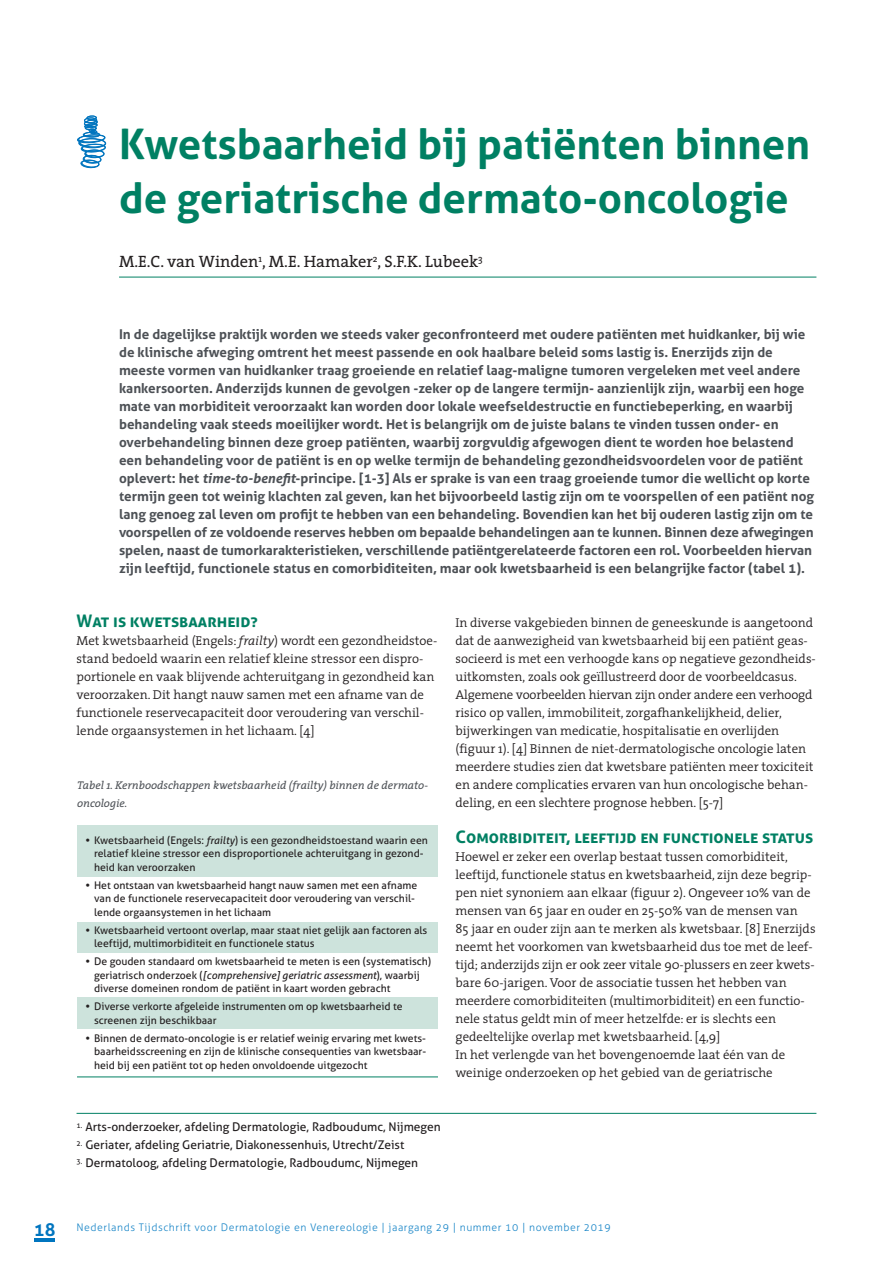
<style>
.page{position:relative;width:893px;height:1263px;background:#fff}
.page>*{position:absolute;margin:0;border:0;box-sizing:border-box;transform-origin:0 0}
.t1{font:700 42px/54px "Aller";color:#008063}
.t2{font:700 17.25px "Aller";color:#008063}
.t3{font:16.5px "The Serif";color:#231f20}
.t4{font:700 13.5px/18px "Aller";color:#4d5156}
.t5{font:300 12.9px/18px "The Serif";color:#231f20}
.t6{font:12px "Aller";color:#231f20}
.t7{font:italic 11.25px/18px "The Serif";color:#4d5156}
.t8{font:10.5px/13.5px "Aller";color:#231f20}
.t9{font:300 10.5px "Aller";letter-spacing:.05em;color:#1c87c8}
.s1{font-style:italic}
.s2{font-weight:700}
.s3{font-weight:700;font-size:18px;color:#0075bf}
</style>
<div class="page">
<div style="left:77px;top:825px;width:361px;height:266px;background:#cde3dc"></div>
<hr style="left:34px;top:1238px;width:21px;height:3px;background:#0075bf">
<hr style="left:119px;top:277px;width:697px;height:1px;background:#008063">
<svg style="left:77px;top:116px;width:29px;height:52px"></svg>
<div style="left:87px;top:116px;width:10px;height:4px;border:1px solid #0075bf;border-radius:50%"></div>
<div style="left:85px;top:126px;width:12px;height:4px;border:1px solid #0075bf;border-radius:50%"></div>
<hr style="left:77px;top:1113px;width:739px;height:1px;background:#008063">
<div style="left:69px;top:877px;width:380px;height:45px;background:#fff"></div>
<div style="left:75px;top:953px;width:371px;height:44px;background:#fff"></div>
<div style="left:71px;top:1029px;width:380px;height:62px;background:#fff"></div>
<hr style="left:77px;top:1077px;width:361px;height:1px;background:#008063">
<h1 class="t1" style="left:119px;top:122px;width:692px">Kwetsbaarheid bij patiënten binnen de geriatrische dermato-oncologie</h1>
<p class="t3" style="left:119px;top:253px;width:365px">M.E.C. van Winden<sup>1</sup>, M.E. Hamaker<sup>2</sup>, S.F.K. Lubeek<sup>3</sup></p>
<p class="t4" style="left:119px;top:327px;width:696px">In de dagelijkse praktijk worden we steeds vaker geconfronteerd met oudere patiënten met huidkanker, bij wie de klinische afweging omtrent het meest passende en ook haalbare beleid soms lastig is. Enerzijds zijn de meeste vormen van huidkanker traag groeiende en relatief laag-maligne tumoren vergeleken met veel andere kankersoorten. Anderzijds kunnen de gevolgen -zeker op de langere termijn- aanzienlijk zijn, waarbij een hoge mate van morbiditeit veroorzaakt kan worden door lokale weefseldestructie en functiebeperking, en waarbij behandeling vaak steeds moeilijker wordt. Het is belangrijk om de juiste balans te vinden tussen onder- en overbehandeling binnen deze groep patiënten, waarbij zorgvuldig afgewogen dient te worden hoe belastend een behandeling voor de patiënt is en op welke termijn de behandeling gezondheidsvoordelen voor de patiënt oplevert: het <span class="s1">time-to-benefit</span>-principe. [1-3] Als er sprake is van een traag groeiende tumor die wellicht op korte termijn geen tot weinig klachten zal geven, kan het bijvoorbeeld lastig zijn om te voorspellen of een patiënt nog lang genoeg zal leven om profijt te hebben van een behandeling. Bovendien kan het bij ouderen lastig zijn om te voorspellen of ze voldoende reserves hebben om bepaalde behandelingen aan te kunnen. Binnen deze afwegingen spelen, naast de tumorkarakteristieken, verschillende patiëntgerelateerde factoren een rol. Voorbeelden hiervan zijn leeftijd, functionele status en comorbiditeiten, maar ook kwetsbaarheid is een belangrijke factor (tabel 1).</p>
<h2 class="t2" style="left:77px;top:614px;width:183px">Wat is kwetsbaarheid?</h2>
<p class="t5" style="left:77px;top:633px;width:362px">Met kwetsbaarheid (Engels: <span class="s1">frailty</span>) wordt een gezondheidstoe&shy;stand bedoeld waarin een relatief kleine stressor een dispro&shy;portionele en vaak blijvende achteruitgang in gezondheid kan veroorzaken. Dit hangt nauw samen met een afname van de functionele reservecapaciteit door veroudering van verschil&shy;lende orgaansystemen in het lichaam. [4]</p>
<p class="t7" style="left:77px;top:777px;width:352px">Tabel 1. Kernboodschappen kwetsbaarheid (frailty) binnen de dermato&shy;oncologie.</p>
<p class="t8" style="left:94px;top:834px;width:335px;text-indent:-9px"><span class="s2">•</span> Kwetsbaarheid (Engels: <span class="s1">frailty</span>) is een gezondheidstoestand waarin een relatief kleine stressor een disproportionele achteruitgang in gezond&shy;heid kan veroorzaken</p>
<p class="t8" style="left:94px;top:879px;width:325px;text-indent:-9px"><span class="s2">•</span> Het ontstaan van kwetsbaarheid hangt nauw samen met een afname van de functionele reservecapaciteit door veroudering van verschil&shy;lende orgaansystemen in het lichaam</p>
<p class="t8" style="left:94px;top:924px;width:335px;text-indent:-9px"><span class="s2">•</span> Kwetsbaarheid vertoont overlap, maar staat niet gelijk aan factoren als leeftijd, multimorbiditeit en functionele status</p>
<p class="t8" style="left:94px;top:956px;width:339px;text-indent:-9px"><span class="s2">•</span> De gouden standaard om kwetsbaarheid te meten is een (systematisch) geriatrisch onderzoek (<span class="s1">[comprehensive] geriatric assessment</span>), waarbij diverse domeinen rondom de patiënt in kaart worden gebracht</p>
<p class="t8" style="left:94px;top:1001px;width:310px;text-indent:-9px"><span class="s2">•</span> Diverse verkorte afgeleide instrumenten om op kwetsbaarheid te screenen zijn beschikbaar</p>
<p class="t8" style="left:94px;top:1032px;width:334px;text-align:justify;text-indent:-9px"><span class="s2">•</span> Binnen de dermato-oncologie is er relatief weinig ervaring met kwets&shy;baarheidsscreening en zijn de klinische consequenties van kwetsbaar&shy;heid bij een patiënt tot op heden onvoldoende uitgezocht</p>
<p class="t5" style="left:455px;top:615px;width:362px">In diverse vakgebieden binnen de geneeskunde is aangetoond dat de aanwezigheid van kwetsbaarheid bij een patiënt geas&shy;socieerd is met een verhoogde kans op negatieve gezondheids&shy;uitkomsten, zoals ook geïllustreerd door de voorbeeldcasus.<br>Algemene voorbeelden hiervan zijn onder andere een verhoogd risico op vallen, immobiliteit, zorgafhankelijkheid, delier, bijwerkingen van medicatie, hospitalisatie en overlijden (figuur 1). [4] Binnen de niet-dermatologische oncologie laten meerdere studies zien dat kwetsbare patiënten meer toxiciteit en andere complicaties ervaren van hun oncologische behan&shy;deling, en een slechtere prognose hebben. [5-7]</p>
<h2 class="t2" style="left:455px;top:830px;width:359px">Comorbiditeit, leeftijd en functionele status</h2>
<p class="t5" style="left:455px;top:849px;width:362px">Hoewel er zeker een overlap bestaat tussen comorbiditeit, leeftijd, functionele status en kwetsbaarheid, zijn deze begrip&shy;pen niet synoniem aan elkaar (figuur 2). Ongeveer 10% van de mensen van 65 jaar en ouder en 25-50% van de mensen van<br>85 jaar en ouder zijn aan te merken als kwetsbaar. [8] Enerzijds neemt het voorkomen van kwetsbaarheid dus toe met de leef&shy;tijd; anderzijds zijn er ook zeer vitale 90-plussers en zeer kwets&shy;bare 60-jarigen. Voor de associatie tussen het hebben van meerdere comorbiditeiten (multimorbiditeit) en een functio&shy;nele status geldt min of meer hetzelfde: er is slechts een gedeeltelijke overlap met kwetsbaarheid. [4,9]<br>In het verlengde van het bovengenoemde laat één van de weinige onderzoeken op het gebied van de geriatrische</p>
<p class="t6" style="left:77px;top:1122px;width:366px"><sup>1.</sup> Arts-onderzoeker, afdeling Dermatologie, Radboudumc, Nijmegen</p>
<p class="t6" style="left:77px;top:1140px;width:329px"><sup>2.</sup> Geriater, afdeling Geriatrie, Diakonessenhuis, Utrecht/Zeist</p>
<p class="t6" style="left:77px;top:1158px;width:343px"><sup>3.</sup> Dermatoloog, afdeling Dermatologie, Radboudumc, Nijmegen</p>
<p class="t9" style="left:34px;top:1223px;width:578px"><span class="s3">18</span> Nederlands Tijdschrift voor Dermatologie en Venereologie | jaargang 29 | nummer 10 | november 2019</p>
</div>
